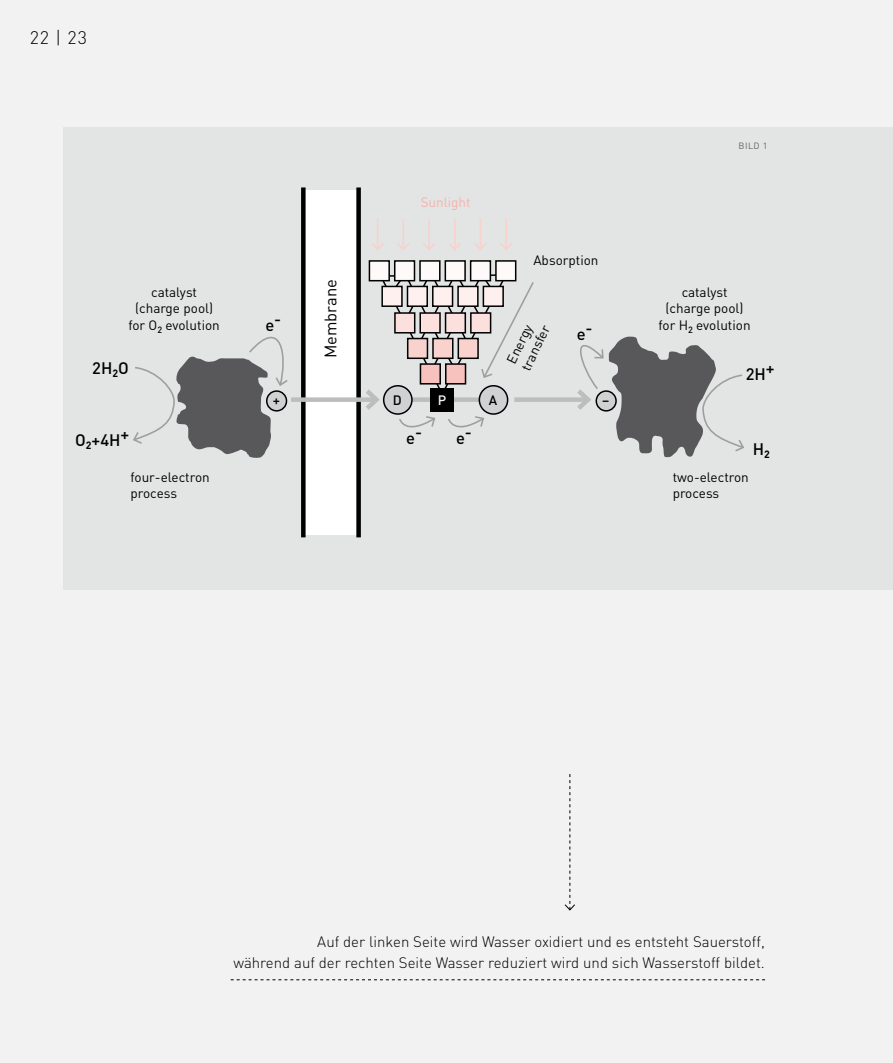
<style>
.page{position:relative;width:893px;height:1063px;background:#f2f2f3}
.page>*{position:absolute;margin:0;border:0;box-sizing:border-box;transform-origin:0 0}
.t1{font:300 18px "DIN";color:#000}
.t2{font:500 16.5px "DIN";color:#000}
.t3{font:16.5px "DIN";color:#000}
.t4{font:300 15px/21px "DIN";color:#000;text-align:right}
.t5{font:13.5px/16.2px "DIN";color:#000}
.t6{font:13.5px "DIN";color:#f5b2ac}
.t7{font:500 13.5px "DIN";color:#000}
.t8{font:500 13.5px "DIN";color:#f2f2f3}
.t9{font:9px "DIN";color:#646567}
</style>
<div class="page">
<div style="left:64px;top:128px;width:829px;height:462px;background:#e3e4e4"></div>
<svg style="left:231px;top:979px;width:534px;height:1px"></svg>
<svg style="left:564px;top:774px;width:11px;height:137px"></svg>
<div style="left:303px;top:190px;width:54px;height:344px;background:#fff"></div>
<div style="left:301px;top:187px;width:5px;height:350px;background:#000"></div>
<div style="left:356px;top:187px;width:5px;height:350px;background:#000"></div>
<svg style="left:133px;top:336px;width:155px;height:122px"></svg>
<hr style="left:377px;top:219px;width:1px;height:30px;background:#f9d1cd">
<svg style="left:372px;top:243px;width:11px;height:7px"></svg>
<hr style="left:403px;top:219px;width:1px;height:30px;background:#f9d1cd">
<svg style="left:397px;top:241px;width:12px;height:9px"></svg>
<hr style="left:480px;top:219px;width:1px;height:30px;background:#f9d1cd">
<svg style="left:475px;top:243px;width:11px;height:7px"></svg>
<hr style="left:428px;top:219px;width:2px;height:30px;background:#f9d1cd">
<svg style="left:423px;top:243px;width:12px;height:7px"></svg>
<hr style="left:454px;top:219px;width:2px;height:30px;background:#f9d1cd">
<svg style="left:449px;top:243px;width:12px;height:7px"></svg>
<hr style="left:505px;top:219px;width:2px;height:30px;background:#f9d1cd">
<svg style="left:500px;top:243px;width:12px;height:7px"></svg>
<div style="left:369px;top:261px;width:20px;height:20px;background:#fefaf9"></div>
<div style="left:369px;top:260px;width:21px;height:21px;border:2px solid #000"></div>
<div style="left:395px;top:261px;width:19px;height:20px;background:#fefaf9"></div>
<div style="left:394px;top:260px;width:21px;height:21px;border:2px solid #000"></div>
<div style="left:420px;top:261px;width:20px;height:20px;background:#fefaf9"></div>
<div style="left:419px;top:260px;width:22px;height:21px;border:2px solid #000"></div>
<div style="left:445px;top:261px;width:20px;height:20px;background:#fefaf9"></div>
<div style="left:445px;top:260px;width:21px;height:21px;border:2px solid #000"></div>
<div style="left:471px;top:261px;width:19px;height:20px;background:#fefaf9"></div>
<div style="left:470px;top:260px;width:21px;height:21px;border:2px solid #000"></div>
<div style="left:496px;top:261px;width:20px;height:20px;background:#fefaf9"></div>
<div style="left:495px;top:260px;width:21px;height:21px;border:2px solid #000"></div>
<div style="left:267px;top:391px;width:19px;height:20px;background:#d0d1d2;border-radius:50%"></div>
<div style="left:266px;top:390px;width:21px;height:22px;border:2px solid #000;border-radius:50%"></div>
<div style="left:514px;top:397px;width:74px;height:5px;background:#bbbdbe"></div>
<svg style="left:567px;top:336px;width:177px;height:122px"></svg>
<div style="left:291px;top:397px;width:85px;height:5px;background:#bbbdbe"></div>
<svg style="left:361px;top:270px;width:174px;height:158px"></svg>
<h1 class="t1" style="left:30px;top:27px;width:59px">22 | 23</h1>
<p class="t9" style="left:739px;top:140px;width:6px">bild</p>
<p class="t9" style="left:763px;top:140px;width:6px">1</p>
<p class="t6" style="left:421px;top:194px;width:51px">Sunlight</p>
<p class="t5" style="left:533px;top:252px;width:67px">Absorption</p>
<p class="t5" style="left:128px;top:284px;width:93px;text-align:center">catalyst (charge pool) for O<sub>2</sub> evolution</p>
<p class="t2" style="left:92px;top:357px;width:36px">2H<sub>2</sub>O</p>
<p class="t2" style="left:265px;top:312px;width:17px">e-</p>
<p class="t3" style="left:320px;top:358px;width:81px;rotate:-90deg">Membrane</p>
<p class="t5" style="left:503px;top:359px;width:50px;rotate:-64deg">Energy transfer</p>
<p class="t2" style="left:577px;top:320px;width:17px">e-</p>
<p class="t5" style="left:658px;top:284px;width:94px;text-align:center">catalyst (charge pool) for H<sub>2</sub> evolution</p>
<p class="t2" style="left:746px;top:363px;width:30px">2H+</p>
<p class="t7" style="left:273px;top:391px;width:9px">+</p>
<p class="t7" style="left:393px;top:391px;width:10px">D</p>
<p class="t8" style="left:438px;top:391px;width:10px">P</p>
<p class="t7" style="left:489px;top:391px;width:10px">A</p>
<p class="t7" style="left:602px;top:391px;width:9px">–</p>
<p class="t2" style="left:75px;top:429px;width:56px">O<sub>2</sub>+4H+</p>
<p class="t2" style="left:406px;top:424px;width:17px">e-</p>
<p class="t2" style="left:456px;top:424px;width:17px">e-</p>
<p class="t2" style="left:753px;top:439px;width:19px">H<sub>2</sub></p>
<p class="t5" style="left:131px;top:468px;width:81px">four-electron process</p>
<p class="t5" style="left:673px;top:468px;width:78px">two-electron process</p>
<p class="t4" style="left:233px;top:931px;width:533px">Auf der linken Seite wird Wasser oxidiert und es entsteht Sauerstoff,<br>während auf der rechten Seite Wasser reduziert wird und sich Wasserstoff bildet.</p>
</div>
